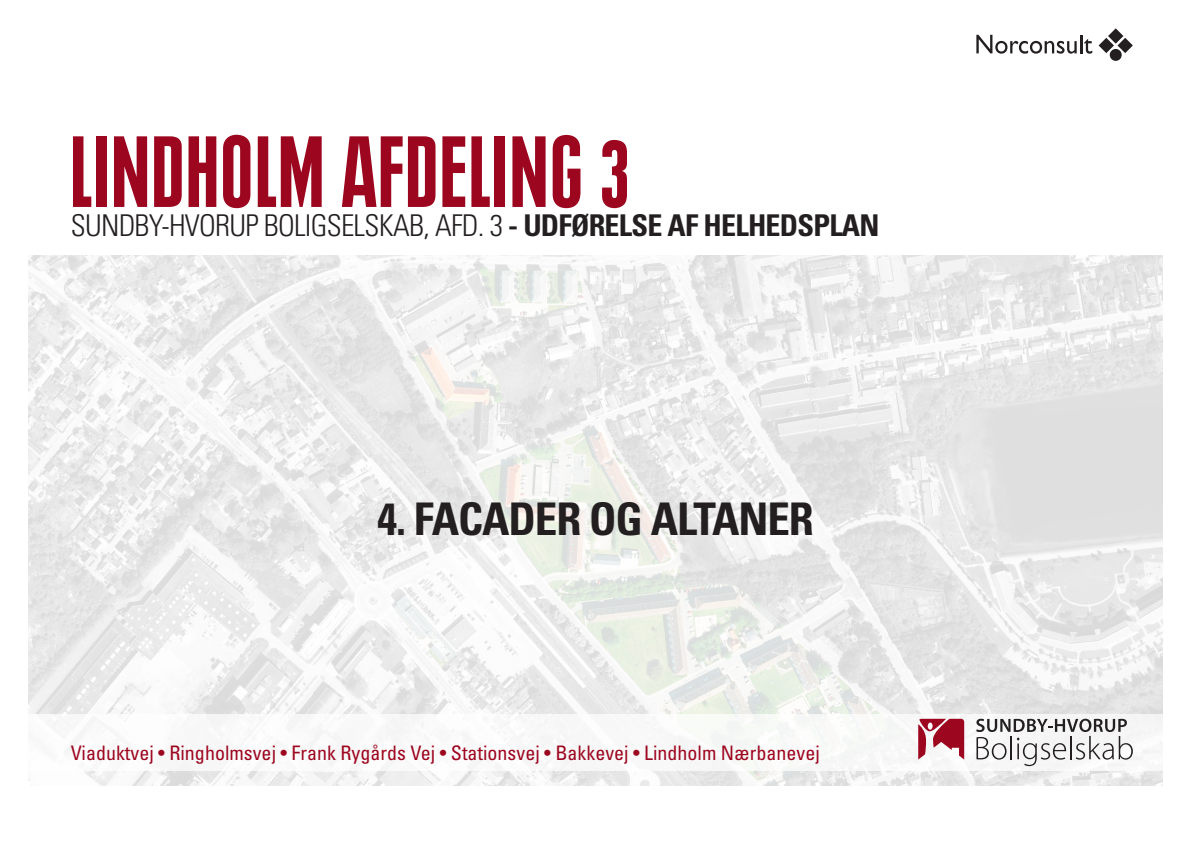
<style>
.page{position:relative;width:1191px;height:842px;background:#fff}
.page>*{position:absolute;margin:0;border:0;box-sizing:border-box;transform-origin:0 0}
.t1{font:900 extra-condensed 100px "Plak";letter-spacing:.03em;color:#9d061f}
.Afsnit_overskrift{font:700 condensed 45px "Univers LT";letter-spacing:-.025em;color:#231f20}
.Afsnit_overskrift-2{font:300 condensed 30px "Univers LT";letter-spacing:-.025em;color:#231f20}
.Mini_overskrift__bok{font:condensed 20px "Univers LT";color:#9d061f}
.s1{font-weight:700}
</style>
<div class="page">
<img style="left:28px;top:256px;width:1134px;height:529px">
<div style="left:18px;top:714px;width:1144px;height:57px;background:#f8f9f8"></div>
<svg style="left:976px;top:719px;width:156px;height:47px"></svg>
<svg style="left:918px;top:719px;width:46px;height:40px"></svg>
<svg style="left:976px;top:35px;width:116px;height:19px"></svg>
<svg style="left:1098px;top:28px;width:34px;height:25px"></svg>
<div style="left:1109px;top:49px;width:12px;height:12px;background:#231f20;border-radius:50%"></div>
<p class="t1" style="left:71px;top:113px;width:559px">LINDHOLM AFDELING 3</p>
<p class="Afsnit_overskrift-2" style="left:71px;top:208px;width:810px">SUNDBY-HVORUP BOLIGSELSKAB, AFD. 3 <span class="s1">- UDFØRELSE AF HELHEDSPLAN</span></p>
<p class="Afsnit_overskrift" style="left:377px;top:491px;width:438px">4. FACADER OG ALTANER</p>
<p class="Mini_overskrift__bok" style="left:71px;top:740px;width:750px">Viaduktvej • Ringholmsvej • Frank Rygårds Vej • Stationsvej • Bakkevej • Lindholm Nærbanevej</p>
</div>
